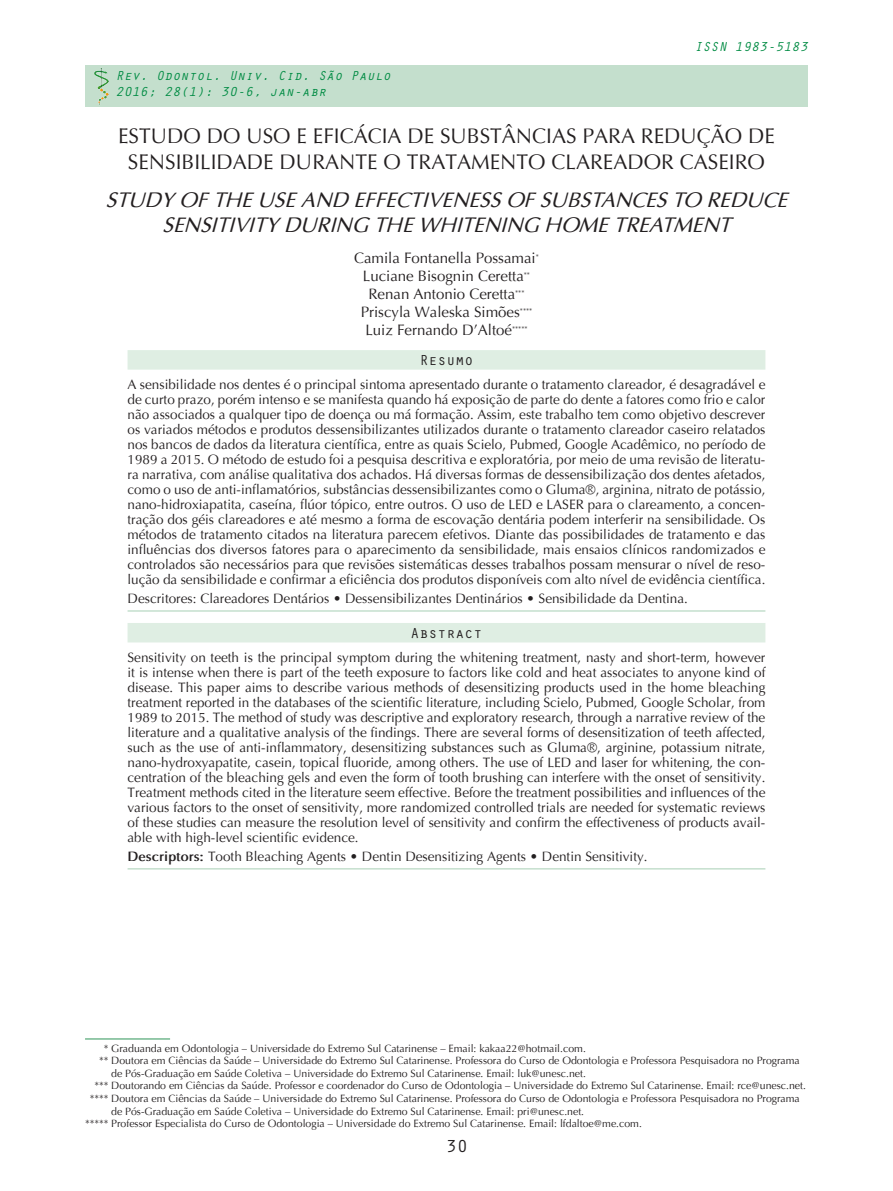
<style>
.page{position:relative;width:893px;height:1191px;background:#fff}
.page>*{position:absolute;margin:0;border:0;box-sizing:border-box;transform-origin:0 0}
.titulo_portugues{font:21px/25.2px "Optima";color:#231f20;text-align:center}
.Titulos_inglês{font:italic 21px/25.2px "Optima";color:#231f20;text-align:center}
.t1{font:18px "Orator Std";color:#231f20}
.assina{font:15px "Optima";color:#231f20}
.titulos_resumos{font:15px "Orator Std";color:#231f20}
.texto_capas{font:13.5px/15px "Optima";color:#231f20;text-align:justify}
.descritores{font:13.5px "Optima";color:#231f20}
.t2{font:italic 13.5px "Orator Std";color:#008b43}
.rodape{font:10.5px/12.6px "Optima";color:#231f20}
.s1{font-weight:700}
.s2{color:#fff}
</style>
<div class="page">
<div style="left:85px;top:65px;width:723px;height:41px;background:#c4dfcd"></div>
<div style="left:128px;top:350px;width:637px;height:19px;background:#dfeee3"></div>
<hr style="left:128px;top:610px;width:637px;height:1px;background:#c4dfcd">
<div style="left:128px;top:623px;width:637px;height:19px;background:#dfeee3"></div>
<hr style="left:128px;top:868px;width:637px;height:1px;background:#c4dfcd">
<hr style="left:85px;top:1038px;width:85px;height:1px;background:#73b88f">
<p class="t2" style="left:116px;top:66px;width:277px">Rev. Odontol. Univ. Cid. São Paulo</p>
<p class="t2" style="left:116px;top:82px;width:212px">2016; 28(1): 30-6, jan-abr</p>
<p class="t2" style="left:694px;top:37px;width:115px">ISSN 1983-5183</p>
<p class="titulo_portugues" style="left:118px;top:124px;width:659px">ESTUDO DO USO E EFICÁCIA DE SUBSTÂNCIAS PARA REDUÇÃO DE<br>SENSIBILIDADE DURANTE O TRATAMENTO CLAREADOR CASEIRO</p>
<p class="Titulos_inglês" style="left:106px;top:187px;width:683px">STUDY OF THE USE AND EFFECTIVENESS OF SUBSTANCES TO REDUCE<br>SENSITIVITY DURING THE WHITENING HOME TREATMENT</p>
<p class="assina" style="left:354px;top:248px;width:186px">Camila Fontanella Possamai<sup>*</sup></p>
<p class="assina" style="left:363px;top:266px;width:169px">Luciane Bisognin Ceretta<sup>**</sup></p>
<p class="assina" style="left:368px;top:284px;width:157px">Renan Antonio Ceretta<sup>***</sup></p>
<p class="assina" style="left:361px;top:302px;width:173px">Priscyla Waleska Simões<sup>****</sup></p>
<p class="assina" style="left:365px;top:320px;width:164px">Luiz Fernando D’Altoé<sup>*****</sup></p>
<p class="titulos_resumos" style="left:419px;top:350px;width:55px">Resumo</p>
<p class="texto_capas" style="left:128px;top:377px;width:639px">A sensibilidade nos dentes é o principal sintoma apresentado durante o tratamento clareador, é desagradável e de curto prazo, porém intenso e se manifesta quando há exposição de parte do dente a fatores como frio e calor não associados a qualquer tipo de doença ou má formação. Assim, este trabalho tem como objetivo descrever os variados métodos e produtos dessensibilizantes utilizados durante o tratamento clareador caseiro relatados nos bancos de dados da literatura científica, entre as quais Scielo, Pubmed, Google Acadêmico, no período de 1989 a 2015. O método de estudo foi a pesquisa descritiva e exploratória, por meio de uma revisão de literatu&shy;ra narrativa, com análise qualitativa dos achados. Há diversas formas de dessensibilização dos dentes afetados, como o uso de anti-inflamatórios, substâncias dessensibilizantes como o Gluma®, arginina, nitrato de potássio, nano-hidroxiapatita, caseína, flúor tópico, entre outros. O uso de LED e LASER para o clareamento, a concen&shy;tração dos géis clareadores e até mesmo a forma de escovação dentária podem interferir na sensibilidade. Os métodos de tratamento citados na literatura parecem efetivos. Diante das possibilidades de tratamento e das influências dos diversos fatores para o aparecimento da sensibilidade, mais ensaios clínicos randomizados e controlados são necessários para que revisões sistemáticas desses trabalhos possam mensurar o nível de reso&shy;lução da sensibilidade e confirmar a eficiência dos produtos disponíveis com alto nível de evidência científica.</p>
<p class="descritores" style="left:128px;top:590px;width:562px">Descritores: Clareadores Dentários • Dessensibilizantes Dentinários • Sensibilidade da Dentina.</p>
<p class="titulos_resumos" style="left:410px;top:622px;width:73px">Abstract</p>
<p class="texto_capas" style="left:128px;top:650px;width:639px">Sensitivity on teeth is the principal symptom during the whitening treatment, nasty and short-term, however it is intense when there is part of the teeth exposure to factors like cold and heat associates to anyone kind of disease. This paper aims to describe various methods of desensitizing products used in the home bleaching treatment reported in the databases of the scientific literature, including Scielo, Pubmed, Google Scholar, from 1989 to 2015. The method of study was descriptive and exploratory research, through a narrative review of the literature and a qualitative analysis of the findings. There are several forms of desensitization of teeth affected, such as the use of anti-inflammatory, desensitizing substances such as Gluma®, arginine, potassium nitrate, nano-hydroxyapatite, casein, topical fluoride, among others. The use of LED and laser for whitening, the con&shy;centration of the bleaching gels and even the form of tooth brushing can interfere with the onset of sensitivity.<br>Treatment methods cited in the literature seem effective. Before the treatment possibilities and influences of the various factors to the onset of sensitivity, more randomized controlled trials are needed for systematic reviews of these studies can measure the resolution level of sensitivity and confirm the effectiveness of products avail&shy;able with high-level scientific evidence.</p>
<p class="descritores" style="left:128px;top:848px;width:522px"><span class="s1">Descriptors:</span> Tooth Bleaching Agents • Dentin Desensitizing Agents • Dentin Sensitivity.</p>
<p class="rodape" style="left:85px;top:1042px;width:502px"><span class="s2">****</span>* Graduanda em Odontologia – Universidade do Extremo Sul Catarinense – Email: kakaa22@hotmail.com.</p>
<p class="rodape" style="left:111px;top:1054px;width:690px;text-indent:-26px"><span class="s2">***</span>** Doutora em Ciências da Saúde – Universidade do Extremo Sul Catarinense. Professora do Curso de Odontologia e Professora Pesquisadora no Programa de Pós-Graduação em Saúde Coletiva – Universidade do Extremo Sul Catarinense. Email: luk@unesc.net.</p>
<p class="rodape" style="left:85px;top:1079px;width:722px"><span class="s2">**</span>*** Doutorando em Ciências da Saúde. Professor e coordenador do Curso de Odontologia – Universidade do Extremo Sul Catarinense. Email: rce@unesc.net.</p>
<p class="rodape" style="left:111px;top:1092px;width:690px;text-indent:-26px"><span class="s2">*</span>**** Doutora em Ciências da Saúde – Universidade do Extremo Sul Catarinense. Professora do Curso de Odontologia e Professora Pesquisadora no Programa de Pós-Graduação em Saúde Coletiva – Universidade do Extremo Sul Catarinense. Email: pri@unesc.net.</p>
<p class="rodape" style="left:85px;top:1117px;width:558px">***** Professor Especialista do Curso de Odontologia – Universidade do Extremo Sul Catarinense. Email: lfdaltoe@me.com.</p>
<p class="t1" style="left:446px;top:1133px;width:23px">30</p>
</div>
